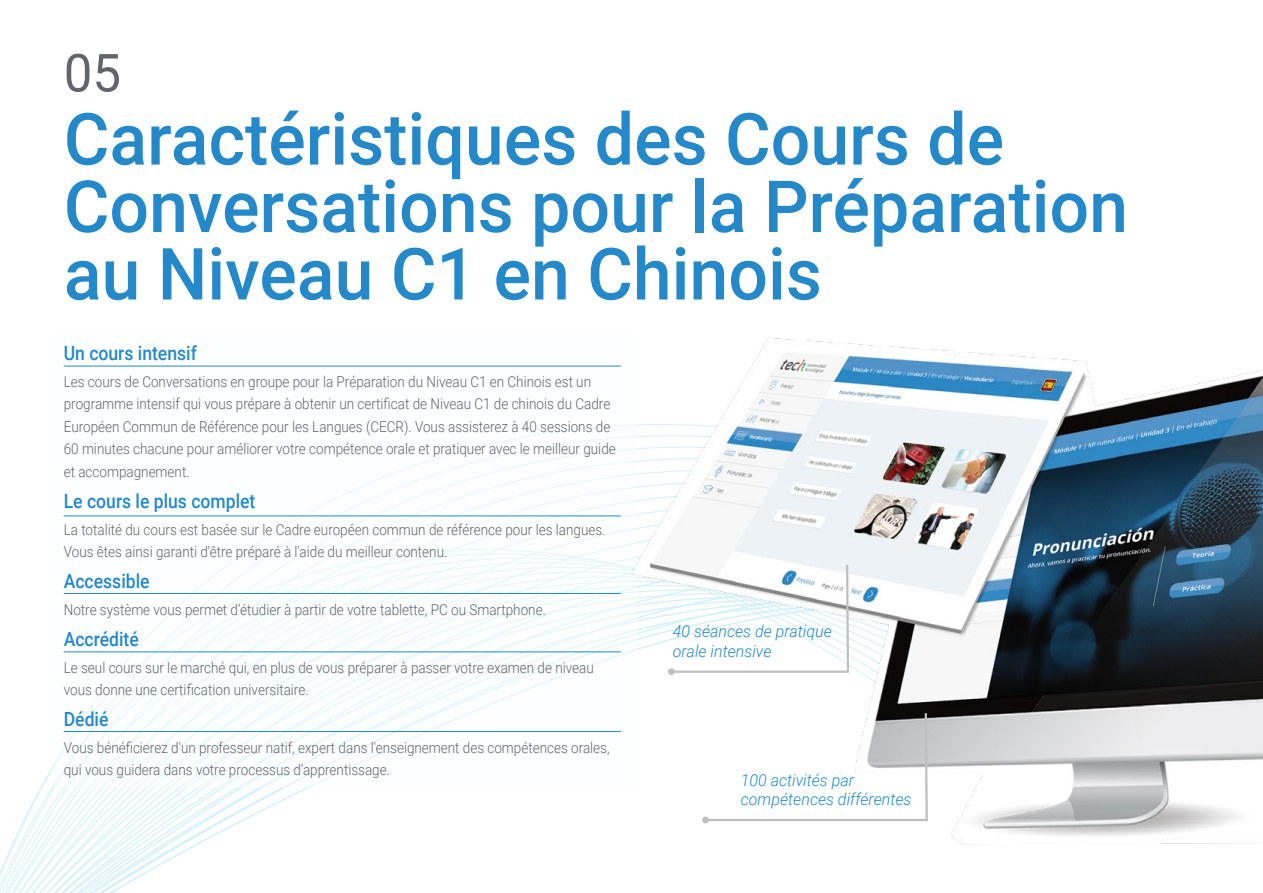
<style>
.page{position:relative;width:1263px;height:893px;background:#fff}
.page>*{position:absolute;margin:0;border:0;box-sizing:border-box;transform-origin:0 0}
.t1{font:500 72px/67.5px "Roboto";color:#2488c9}
.t2{font:52.5px "Roboto";color:#61646a}
.t3{font:500 19.5px "Roboto";color:#2488c9;scale:.9 1}
.t4{font:italic 300 16.5px/19.5px "Roboto";color:#2488c9}
.t5{font:300 15px/22.5px "Roboto";color:#61646a;scale:.9 1}
</style>
<div class="page">
<svg style="left:0;top:765px;width:308px;height:128px"></svg>
<div style="left:54px;top:334px;width:582px;height:454px;background:#fcfeff"></div>
<img style="left:594px;top:337px;width:669px;height:508px">
<hr style="left:64px;top:366px;width:557px;height:1px;background:#2488c9">
<hr style="left:64px;top:515px;width:557px;height:1px;background:#2488c9">
<hr style="left:64px;top:593px;width:557px;height:1px;background:#2488c9">
<hr style="left:64px;top:651px;width:557px;height:1px;background:#2488c9">
<hr style="left:64px;top:731px;width:557px;height:1px;background:#2488c9">
<svg style="left:703px;top:711px;width:226px;height:111px"></svg>
<div style="left:702px;top:817px;width:7px;height:6px;background:#bfbfbf;border-radius:50%"></div>
<svg style="left:668px;top:562px;width:182px;height:112px"></svg>
<div style="left:668px;top:668px;width:7px;height:7px;background:#bfbfbf;border-radius:50%"></div>
<h2 class="t2" style="left:64px;top:36px;width:59px">05</h2>
<h1 class="t1" style="left:64px;top:103px;width:1066px">Caractéristiques des Cours de<br>Conversations pour la Préparation au Niveau C1 en Chinois</h1>
<h3 class="t3" style="left:64px;top:340px;width:149px">Un cours intensif</h3>
<p class="t5" style="left:64px;top:370px;width:615px">Les cours de Conversations en groupe pour la Préparation du Niveau C1 en Chinois est un programme intensif qui vous prépare à obtenir un certificat de Niveau C1 de chinois du Cadre Européen Commun de Référence pour les Langues (CECR). Vous assisterez à 40 sessions de 60 minutes chacune pour améliorer votre compétence orale et pratiquer avec le meilleur guide et accompagnement.</p>
<h3 class="t3" style="left:64px;top:487px;width:214px">Le cours le plus complet</h3>
<p class="t5" style="left:64px;top:517px;width:603px">La totalité du cours est basée sur le Cadre européen commun de référence pour les langues.<br>Vous êtes ainsi garanti d'être préparé à l'aide du meilleur contenu.</p>
<h3 class="t3" style="left:64px;top:568px;width:97px">Accessible</h3>
<p class="t5" style="left:64px;top:598px;width:537px">Notre système vous permet d’étudier à partir de votre tablette, PC ou Smartphone.</p>
<h3 class="t3" style="left:64px;top:625px;width:85px">Accrédité</h3>
<p class="t5" style="left:64px;top:655px;width:590px">Le seul cours sur le marché qui, en plus de vous préparer à passer votre examen de niveau vous donne une certification universitaire.</p>
<h3 class="t3" style="left:64px;top:706px;width:51px">Dédié</h3>
<p class="t5" style="left:64px;top:736px;width:608px">Vous bénéficierez d'un professeur natif, expert dans l'enseignement des compétences orales, qui vous guidera dans votre processus d'apprentissage.</p>
<p class="t4" style="left:673px;top:621px;width:160px">40 séances de pratique orale intensive</p>
<p class="t4" style="left:741px;top:769px;width:172px">100 activités par compétences différentes</p>
</div>
